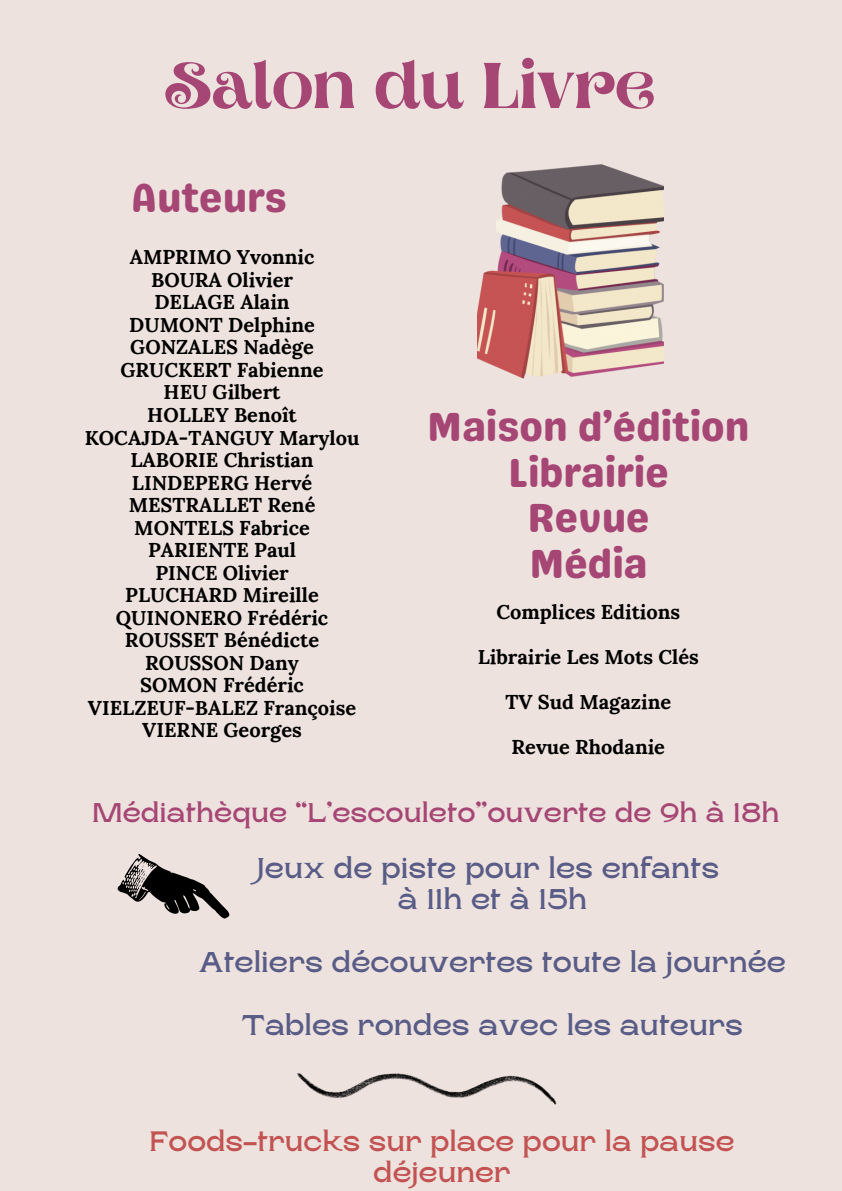
<style>
.page{position:relative;width:842px;height:1191px;background:#fff}
.page>*{position:absolute;margin:0;border:0;box-sizing:border-box;transform-origin:0 0}
.t1{font:600 64.4px "Aprila";color:#a64675}
.t2{font:40.5px/45.8px "Genty Sans";color:#a64675;text-align:center}
.t3{font:700 28.5px/31.5px "Rasputin";color:#585c86;text-align:center}
.t4{font:700 28px/31.5px "Rasputin";color:#c25352;text-align:center}
.t5{font:700 27px "Rasputin";color:#a64675}
.t6{font:700 20px "Lora";color:#000}
</style>
<div class="page">
<div style="left:0;top:0;width:842px;height:1190px;background:#ede2de"></div>
<img style="left:478px;top:164px;width:185px;height:215px">
<svg style="left:118px;top:854px;width:112px;height:65px"></svg>
<svg style="left:297px;top:1073px;width:260px;height:32px"></svg>
<h3 class="t1" style="left:165px;top:60px;width:492px">Salon du Livre</h3>
<p class="t2" style="left:131px;top:175px;width:157px">Auteurs</p>
<h1 class="t6" style="left:130px;top:244px;width:186px">AMPRIMO Yvonnic</h1>
<p class="t6" style="left:151px;top:267px;width:143px">BOURA Olivier</p>
<h3 class="t6" style="left:154px;top:289px;width:137px">DELAGE Alain</h3>
<p class="t6" style="left:129px;top:312px;width:187px">DUMONT Delphine</p>
<p class="t6" style="left:130px;top:334px;width:185px">GONZALES Nadège</p>
<p class="t6" style="left:120px;top:357px;width:205px">GRUCKERT Fabienne</p>
<p class="t6" style="left:164px;top:379px;width:118px">HEU Gilbert</p>
<p class="t6" style="left:147px;top:402px;width:151px">HOLLEY Benoît</p>
<p class="t6" style="left:85px;top:424px;width:276px">KOCAJDA-TANGUY Marylou</p>
<p class="t6" style="left:130px;top:447px;width:185px">LABORIE Christian</p>
<p class="t6" style="left:132px;top:469px;width:182px">LINDEPERG Hervé</p>
<p class="t6" style="left:129px;top:492px;width:188px">MESTRALLET René</p>
<p class="t6" style="left:134px;top:514px;width:177px">MONTELS Fabrice</p>
<p class="t6" style="left:148px;top:537px;width:150px">PARIENTE Paul</p>
<p class="t6" style="left:155px;top:559px;width:135px">PINCE Olivier</p>
<p class="t6" style="left:125px;top:582px;width:195px">PLUCHARD Mireille</p>
<p class="t6" style="left:116px;top:604px;width:214px">QUINONERO Frédéric</p>
<p class="t6" style="left:125px;top:627px;width:196px">ROUSSET Bénédicte</p>
<p class="t6" style="left:145px;top:649px;width:155px">ROUSSON Dany</p>
<p class="t6" style="left:140px;top:672px;width:165px">SOMON Frédéric</p>
<p class="t6" style="left:88px;top:694px;width:270px">VIELZEUF-BALEZ Françoise</p>
<p class="t6" style="left:142px;top:717px;width:161px">VIERNE Georges</p>
<p class="t2" style="left:427px;top:403px;width:324px">Maison d’édition<br>Librairie<br>Revue<br>Média</p>
<p class="t6" style="left:496px;top:599px;width:185px">Complices Editions</p>
<p class="t6" style="left:478px;top:644px;width:223px">Librairie Les Mots Clés</p>
<h4 class="t6" style="left:505px;top:689px;width:167px">TV Sud Magazine</h4>
<h4 class="t6" style="left:512px;top:734px;width:155px">Revue Rhodanie</h4>
<h4 class="t5" style="left:92px;top:797px;width:689px">Médiathèque “L’escouleto”ouverte de 9h à 18h</h4>
<p class="t3" style="left:257px;top:852px;width:463px">Jeux de piste pour les enfants à 11h et à 15h</p>
<p class="t3" style="left:199px;top:946px;width:589px">Ateliers découvertes toute la journée</p>
<p class="t3" style="left:242px;top:1009px;width:503px">Tables rondes avec les auteurs</p>
<h4 class="t4" style="left:150px;top:1125px;width:586px">Foods-trucks sur place pour la pause déjeuner</h4>
</div>
